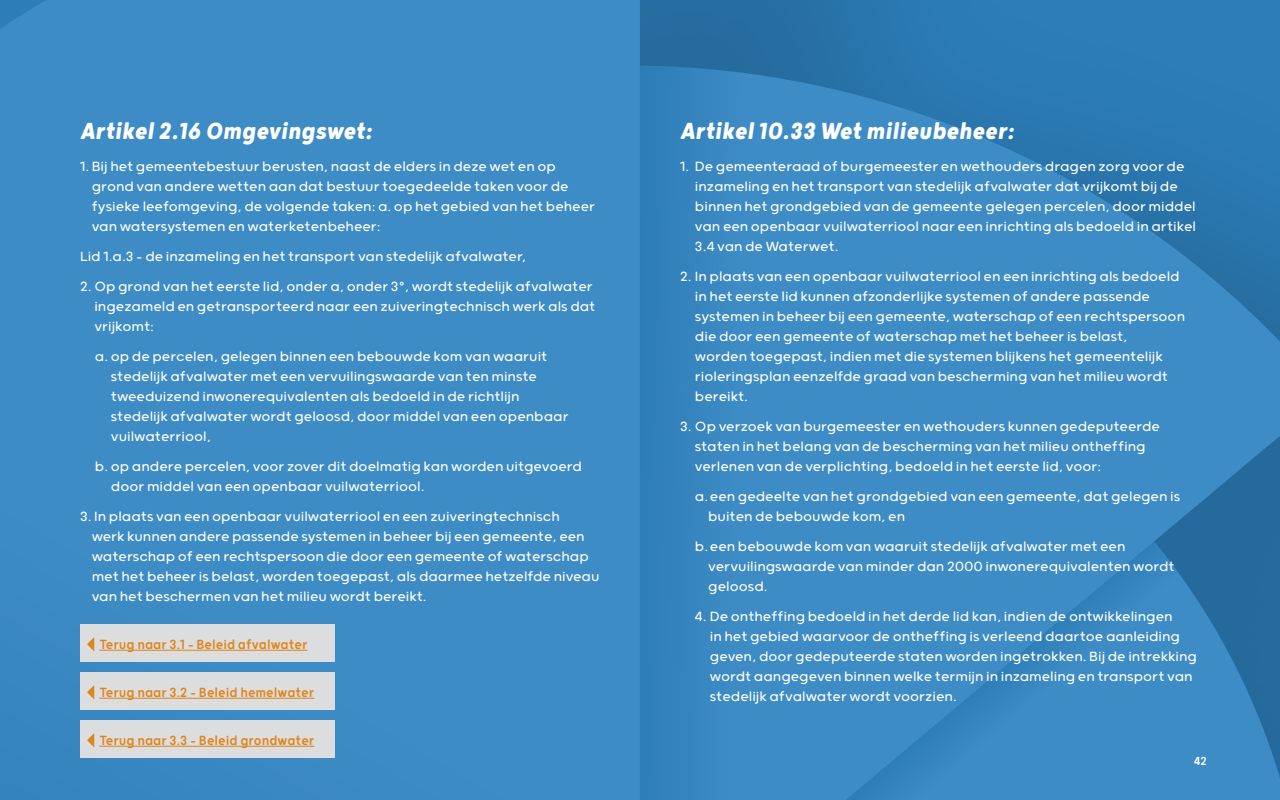
<style>
.page{position:relative;width:1280px;height:800px;background:#fff}
.page>*{position:absolute;margin:0;border:0;box-sizing:border-box;transform-origin:0 0}
.t1{font:italic 700 28px "Grold Rounded Slim";color:#fff}
.t2{font:300 16px/20px "Grold Rounded";color:#fff}
.t3{font:16px "Grold Rounded Slim";color:#e0861a}
.t4{font:14px "Grold Rounded Slim";color:#fff}
</style>
<div class="page">
<img style="left:640px;top:0;width:640px;height:66px">
<svg style="left:640px;top:66px;width:640px;height:734px;background:#3886c0"></svg>
<div style="left:0;top:0;width:640px;height:800px;background:#3e8cc6"></div>
<div style="left:80px;top:720px;width:255px;height:38px;background:#dcddde"></div>
<div style="left:80px;top:672px;width:255px;height:38px;background:#dcddde"></div>
<div style="left:80px;top:624px;width:255px;height:38px;background:#dcddde"></div>
<hr style="left:99px;top:650px;width:209px;height:1px;background:#e0861a">
<svg style="left:87px;top:637px;width:7px;height:14px"></svg>
<hr style="left:99px;top:698px;width:215px;height:1px;background:#e0861a">
<svg style="left:87px;top:685px;width:7px;height:14px"></svg>
<hr style="left:99px;top:746px;width:215px;height:1px;background:#e0861a">
<svg style="left:87px;top:733px;width:7px;height:14px"></svg>
<h1 class="t1" style="left:80px;top:114px;width:294px">Artikel 2.16 Omgevingswet:</h1>
<p class="t2" style="left:92px;top:155px;width:505px;text-indent:-12px">1. Bij het gemeentebestuur berusten, naast de elders in deze wet en op grond van andere wetten aan dat bestuur toegedeelde taken voor de fysieke leefomgeving, de volgende taken: a. op het gebied van het beheer van watersystemen en waterketenbeheer:</p>
<p class="t2" style="left:80px;top:245px;width:448px">Lid 1.a.3 - de inzameling en het transport van stedelijk afvalwater,</p>
<p class="t2" style="left:94px;top:275px;width:503px;text-indent:-14px">2. Op grond van het eerste lid, onder a, onder 3°, wordt stedelijk afvalwater ingezameld en getransporteerd naar een zuiveringtechnisch werk als dat vrijkomt:</p>
<p class="t2" style="left:111px;top:345px;width:459px;text-indent:-16px">a. op de percelen, gelegen binnen een bebouwde kom van waaruit stedelijk afvalwater met een vervuilingswaarde van ten minste tweeduizend inwonerequivalenten als bedoeld in de richtlijn stedelijk afvalwater wordt geloosd, door middel van een openbaar vuilwaterriool,</p>
<p class="t2" style="left:111px;top:455px;width:473px;text-indent:-16px">b. op andere percelen, voor zover dit doelmatig kan worden uitgevoerd door middel van een openbaar vuilwaterriool.</p>
<p class="t2" style="left:92px;top:505px;width:509px;text-indent:-12px">3. In plaats van een openbaar vuilwaterriool en een zuiveringtechnisch<br>werk kunnen andere passende systemen in beheer bij een gemeente, een waterschap of een rechtspersoon die door een gemeente of waterschap met het beheer is belast, worden toegepast, als daarmee hetzelfde niveau van het beschermen van het milieu wordt bereikt.</p>
<p class="t3" style="left:99px;top:634px;width:210px">Terug naar 3.1 – Beleid afvalwater</p>
<p class="t3" style="left:99px;top:682px;width:216px">Terug naar 3.2 – Beleid hemelwater</p>
<p class="t3" style="left:99px;top:730px;width:217px">Terug naar 3.3 – Beleid grondwater</p>
<h1 class="t1" style="left:680px;top:114px;width:336px">Artikel 10.33 Wet milieubeheer:</h1>
<p class="t2" style="left:695px;top:155px;width:503px;text-indent:-15px">1. De gemeenteraad of burgemeester en wethouders dragen zorg voor de inzameling en het transport van stedelijk afvalwater dat vrijkomt bij de binnen het grondgebied van de gemeente gelegen percelen, door middel van een openbaar vuilwaterriool naar een inrichting als bedoeld in artikel 3.4 van de Waterwet.</p>
<p class="t2" style="left:695px;top:265px;width:492px;text-indent:-15px">2. In plaats van een openbaar vuilwaterriool en een inrichting als bedoeld in het eerste lid kunnen afzonderlijke systemen of andere passende systemen in beheer bij een gemeente, waterschap of een rechtspersoon die door een gemeente of waterschap met het beheer is belast,<br>worden toegepast, indien met die systemen blijkens het gemeentelijk rioleringsplan eenzelfde graad van bescherming van het milieu wordt bereikt.</p>
<p class="t2" style="left:695px;top:415px;width:467px;text-indent:-15px">3. Op verzoek van burgemeester en wethouders kunnen gedeputeerde staten in het belang van de bescherming van het milieu ontheffing verlenen van de verplichting, bedoeld in het eerste lid, voor:</p>
<p class="t2" style="left:708px;top:485px;width:473px;text-indent:-13px">a.een gedeelte van het grondgebied van een gemeente, dat gelegen is buiten de bebouwde kom, en</p>
<p class="t2" style="left:708px;top:535px;width:468px;text-indent:-13px">b.een bebouwde kom van waaruit stedelijk afvalwater met een vervuilingswaarde van minder dan 2000 inwonerequivalenten wordt geloosd.</p>
<p class="t2" style="left:710px;top:605px;width:489px;text-indent:-15px">4. De ontheffing bedoeld in het derde lid kan, indien de ontwikkelingen<br>in het gebied waarvoor de ontheffing is verleend daartoe aanleiding geven, door gedeputeerde staten worden ingetrokken. Bij de intrekking wordt aangegeven binnen welke termijn in inzameling en transport van stedelijk afvalwater wordt voorzien.</p>
<p class="t4" style="left:1194px;top:752px;width:14px">42</p>
</div>
